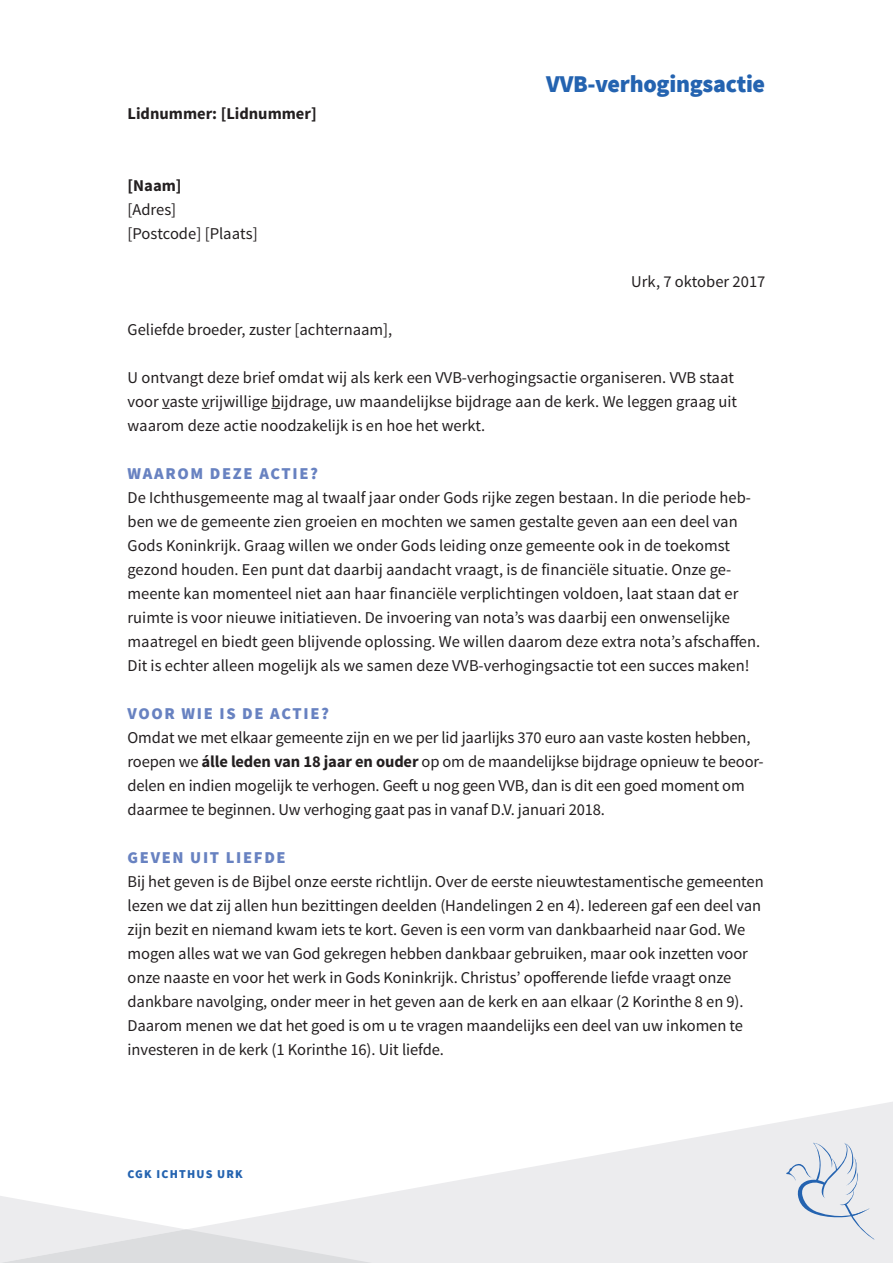
<style>
.page{position:relative;width:893px;height:1263px;background:#fff}
.page>*{position:absolute;margin:0;border:0;box-sizing:border-box;transform-origin:0 0}
.t1{font:900 24px "Source Sans Pro";letter-spacing:-.01em;color:#2463b0}
.t2{font:16.5px/24px "Source Sans Pro";letter-spacing:-.005em;color:#231f20}
.t3{font:900 16.5px "Source Sans Pro";letter-spacing:.1em;color:#6882c1}
.t4{font:700 16.5px "Source Sans Pro";color:#231f20}
.t5{font:900 12px "Source Sans Pro";letter-spacing:.1em;color:#2463b0}
.s1{font-weight:700}
</style>
<div class="page">
<svg style="left:372px;top:1102px;width:521px;height:161px;fill:#ececee"></svg>
<svg style="left:785px;top:1142px;width:89px;height:97px;background:#dde2e9"></svg>
<svg style="left:0;top:1196px;width:372px;height:67px"></svg>
<p class="t4" style="left:128px;top:103px;width:191px">Lidnummer: [Lidnummer]</p>
<p class="t4" style="left:128px;top:175px;width:56px">[Naam]</p>
<p class="t2" style="left:128px;top:197px;width:132px">[Adres]<br>[Postcode] [Plaats]</p>
<h1 class="t1" style="left:546px;top:67px;width:221px">VVB-verhogingsactie</h1>
<p class="t2" style="left:631px;top:270px;width:136px">Urk, 7 oktober 2017</p>
<p class="t2" style="left:128px;top:318px;width:266px">Geliefde broeder, zuster [achternaam],</p>
<p class="t2" style="left:128px;top:366px;width:611px">U ontvangt deze brief omdat wij als kerk een VVB-verhogingsactie organiseren. VVB staat voor vaste vrijwillige bijdrage, uw maandelijkse bijdrage aan de kerk. We leggen graag uit waarom deze actie noodzakelijk is en hoe het werkt.</p>
<p class="t3" style="left:128px;top:462px;width:192px">WAAROM DEZE ACTIE?</p>
<p class="t2" style="left:128px;top:486px;width:634px">De Ichthusgemeente mag al twaalf jaar onder Gods rijke zegen bestaan. In die periode heb&shy;ben we de gemeente zien groeien en mochten we samen gestalte geven aan een deel van Gods Koninkrijk. Graag willen we onder Gods leiding onze gemeente ook in de toekomst gezond houden. Een punt dat daarbij aandacht vraagt, is de financiële situatie. Onze ge&shy;meente kan momenteel niet aan haar financiële verplichtingen voldoen, laat staan dat er ruimte is voor nieuwe initiatieven. De invoering van nota’s was daarbij een onwenselijke maatregel en biedt geen blijvende oplossing. We willen daarom deze extra nota’s afschaffen.<br>Dit is echter alleen mogelijk als we samen deze VVB-verhogingsactie tot een succes maken!</p>
<p class="t3" style="left:128px;top:702px;width:203px">VOOR WIE IS DE ACTIE?</p>
<p class="t2" style="left:128px;top:726px;width:638px">Omdat we met elkaar gemeente zijn en we per lid jaarlijks 370 euro aan vaste kosten hebben, roepen we <span class="s1">álle leden van 18 jaar en ouder</span> op om de maandelijkse bijdrage opnieuw te beoor&shy;delen en indien mogelijk te verhogen. Geeft u nog geen VVB, dan is dit een goed moment om daarmee te beginnen. Uw verhoging gaat pas in vanaf D.V. januari 2018.</p>
<p class="t3" style="left:128px;top:846px;width:160px">GEVEN UIT LIEFDE</p>
<p class="t2" style="left:128px;top:870px;width:638px">Bij het geven is de Bijbel onze eerste richtlijn. Over de eerste nieuwtestamentische gemeenten lezen we dat zij allen hun bezittingen deelden (Handelingen 2 en 4). Iedereen gaf een deel van zijn bezit en niemand kwam iets te kort. Geven is een vorm van dankbaarheid naar God. We mogen alles wat we van God gekregen hebben dankbaar gebruiken, maar ook inzetten voor onze naaste en voor het werk in Gods Koninkrijk. Christus’ opofferende liefde vraagt onze dankbare navolging, onder meer in het geven aan de kerk en aan elkaar (2 Korinthe 8 en 9).<br>Daarom menen we dat het goed is om u te vragen maandelijks een deel van uw inkomen te investeren in de kerk (1 Korinthe 16). Uit liefde.</p>
<p class="t5" style="left:128px;top:1166px;width:117px">CGK ICHTHUS URK</p>
</div>
